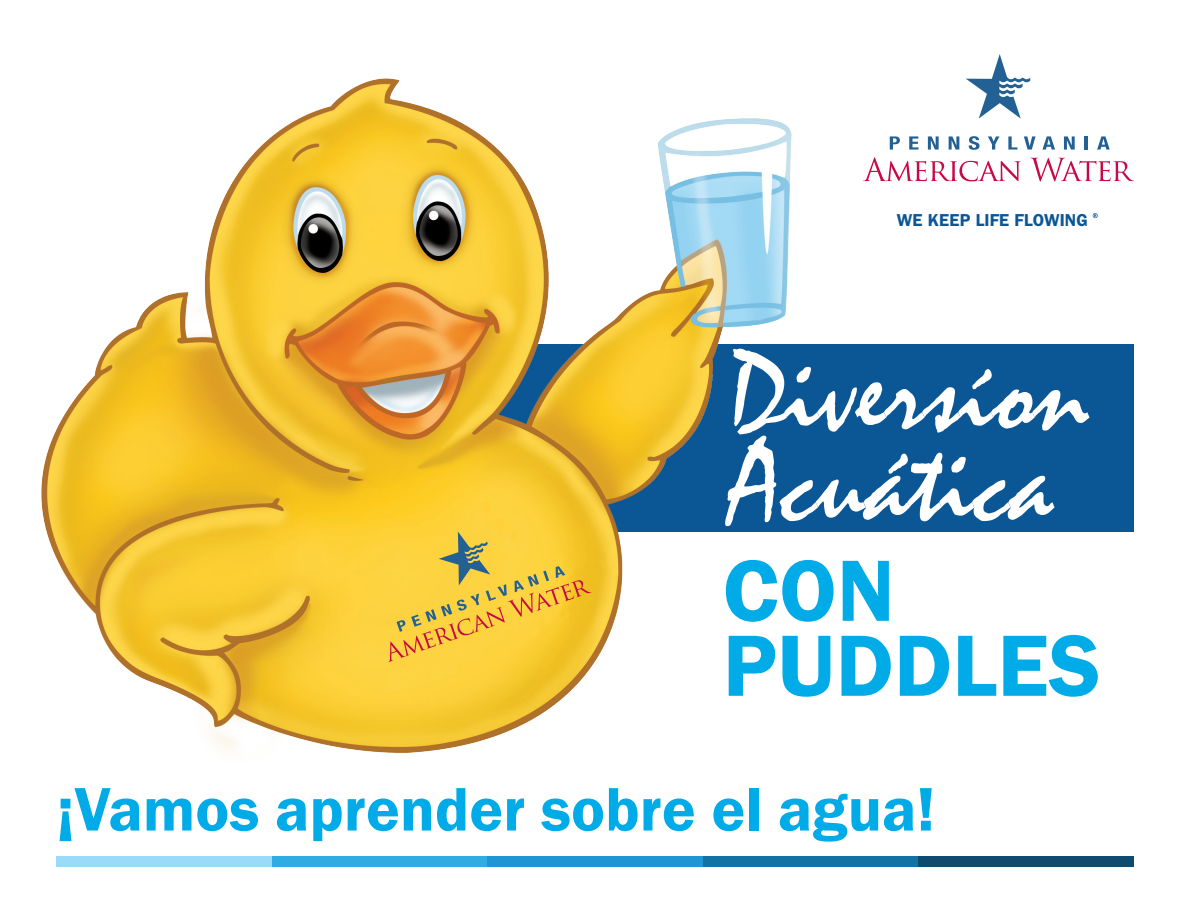
<style>
.page{position:relative;width:1188px;height:918px;background:#fff}
.page>*{position:absolute;margin:0;border:0;box-sizing:border-box;transform-origin:0 0}
.t1{font:117.45px/90px "Mistral";color:#fff}
.t2{font:600 90px/75px "Franklin Gothic";color:#00abe7}
.t3{font:600 63.6px "Franklin Gothic";color:#00abe7}
.t4{font:600 17.4px "ITC Franklin Gothic Std";letter-spacing:.005em;color:#0b5795}
</style>
<div class="page">
<div style="left:145px;top:345px;width:989px;height:187px;background:#0b5795"></div>
<div style="left:703px;top:856px;width:215px;height:11px;background:#1372a4"></div>
<div style="left:918px;top:856px;width:216px;height:11px;background:#0e4b6e"></div>
<img style="left:41px;top:78px;width:841px;height:789px">
<svg style="left:388px;top:531px;width:204px;height:131px;background:#eec440"></svg>
<svg style="left:1093px;top:213px;width:5px;height:5px"></svg>
<svg style="left:863px;top:157px;width:157px;height:24px"></svg>
<svg style="left:1030px;top:158px;width:104px;height:24px"></svg>
<svg style="left:890px;top:136px;width:10px;height:14px"></svg>
<svg style="left:909px;top:136px;width:10px;height:14px"></svg>
<svg style="left:928px;top:136px;width:11px;height:14px"></svg>
<svg style="left:949px;top:136px;width:10px;height:14px"></svg>
<svg style="left:969px;top:136px;width:11px;height:14px"></svg>
<svg style="left:988px;top:136px;width:11px;height:14px"></svg>
<svg style="left:1008px;top:136px;width:9px;height:14px"></svg>
<svg style="left:1024px;top:136px;width:12px;height:14px"></svg>
<svg style="left:1042px;top:136px;width:13px;height:14px"></svg>
<svg style="left:1064px;top:136px;width:11px;height:14px"></svg>
<hr style="left:1085px;top:136px;width:3px;height:14px;background:#236194">
<svg style="left:1097px;top:136px;width:13px;height:14px"></svg>
<svg style="left:966px;top:54px;width:64px;height:65px"></svg>
<p class="t4" style="left:897px;top:209px;width:193px">WE KEEP LIFE FLOWING</p>
<h1 class="t1" style="left:730px;top:349px;width:361px">Diversíon<br>Acuática</h1>
<h2 class="t2" style="left:723px;top:554px;width:380px">CON<br>PUDDLES</h2>
<p class="t3" style="left:56px;top:770px;width:881px">¡Vamos aprender sobre el agua!</p>
</div>
